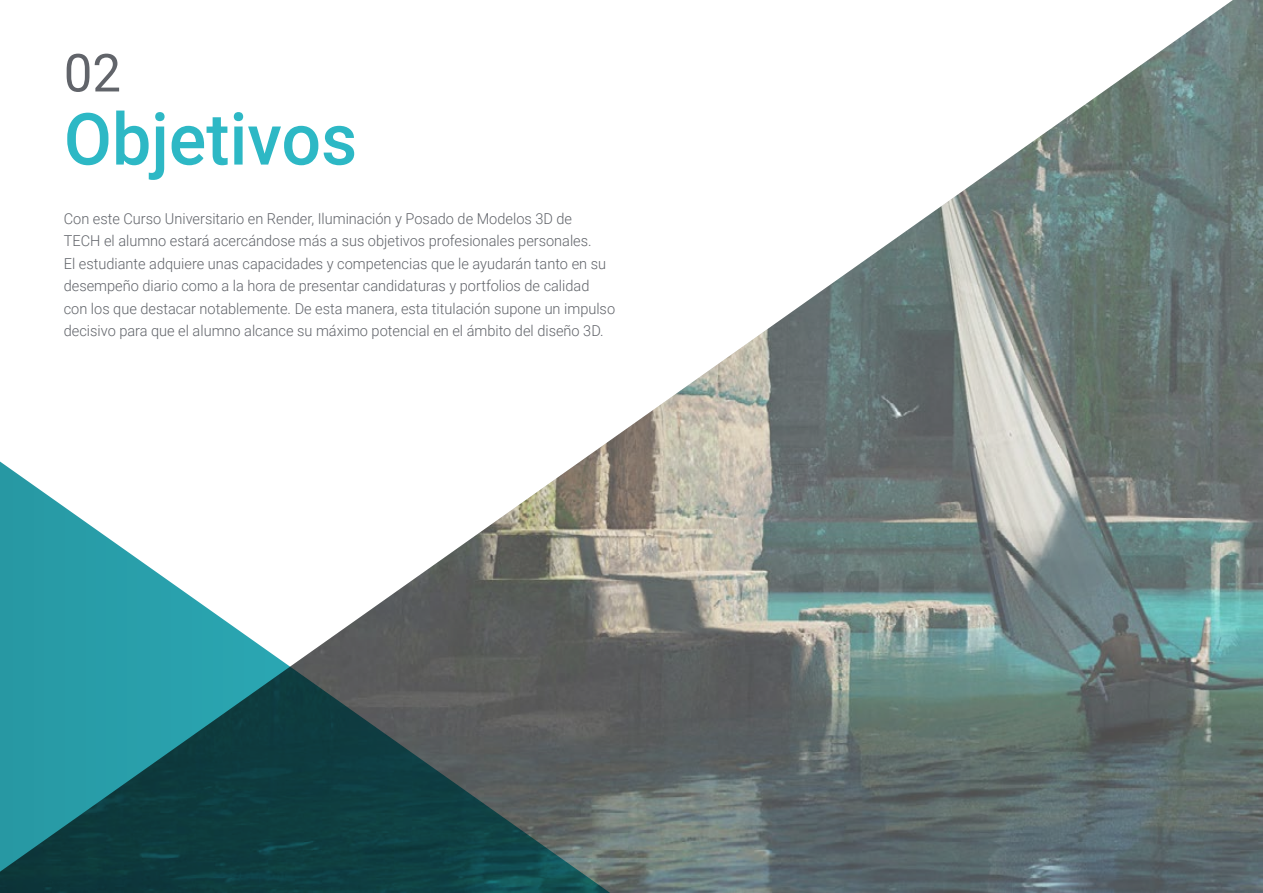
<style>
.page{position:relative;width:1263px;height:893px;background:#fff}
.page>*{position:absolute;margin:0;border:0;box-sizing:border-box;transform-origin:0 0}
.t1{font:500 72px "Roboto";color:#2db8c5}
.t2{font:52.5px "Roboto";color:#61646a}
.t3{font:300 15px/22.5px "Roboto";color:#61646a}
</style>
<div class="page">
<img style="left:602px;top:0;width:661px;height:893px">
<svg style="left:0;top:446px;width:640px;height:447px"></svg>
<h2 class="t2" style="left:64px;top:36px;width:59px">02</h2>
<h1 class="t1" style="left:64px;top:89px;width:295px">Objetivos</h1>
<p class="t3" style="left:64px;top:207px;width:553px">Con este Curso Universitario en Render, Iluminación y Posado de Modelos 3D de<br>TECH el alumno estará acercándose más a sus objetivos profesionales personales.<br>El estudiante adquiere unas capacidades y competencias que le ayudarán tanto en su desempeño diario como a la hora de presentar candidaturas y portfolios de calidad con los que destacar notablemente. De esta manera, esta titulación supone un impulso decisivo para que el alumno alcance su máximo potencial en el ámbito del diseño 3D.</p>
</div>
